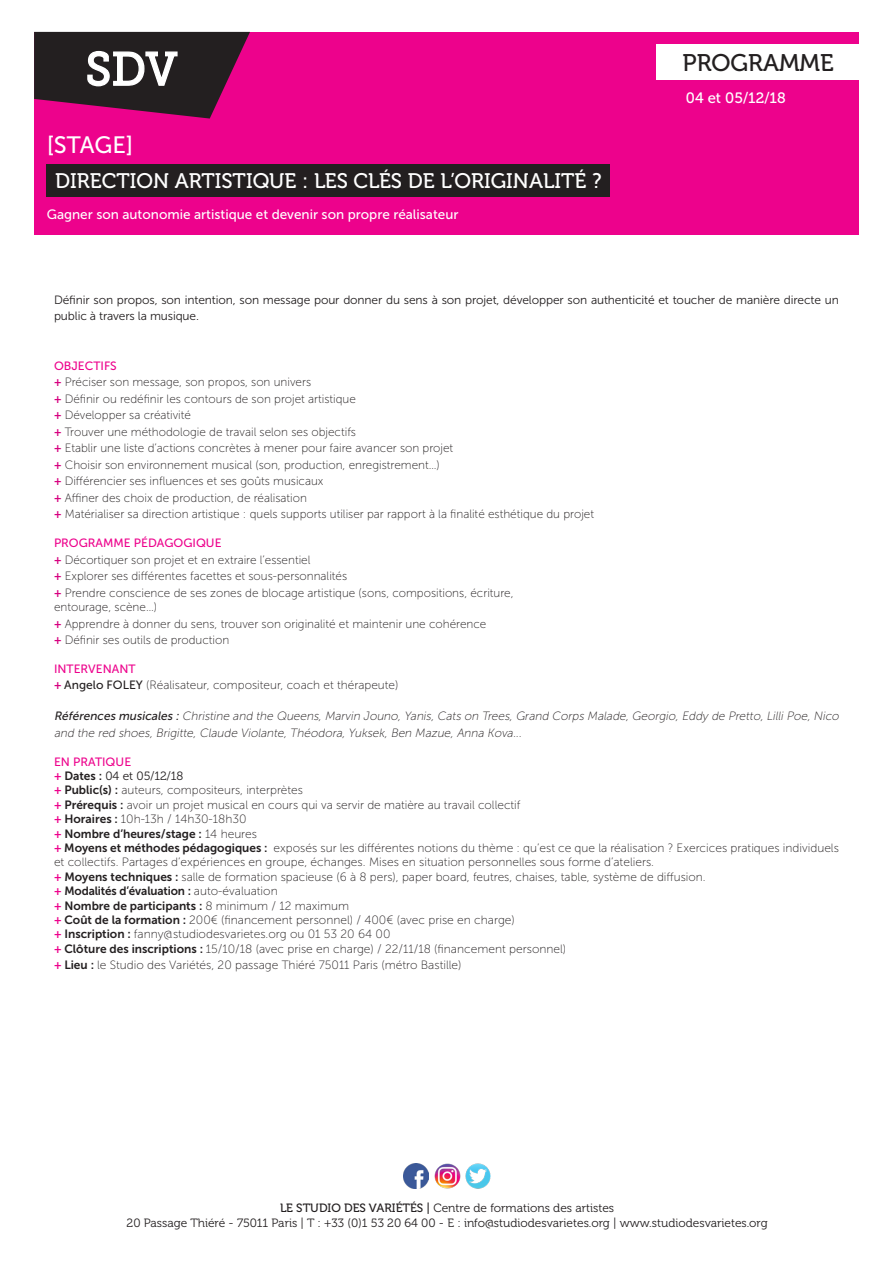
<style>
.page{position:relative;width:893px;height:1263px;background:#fff}
.page>*{position:absolute;margin:0;border:0;box-sizing:border-box;transform-origin:0 0}
.t1{font:24px "Museo 500";color:#231f20}
.t2{font:23.7px "Museo Sans 500";color:#fff}
.t3{font:21px "Museo 500";color:#fff}
.t4{font:15px "Museo 500";color:#fff}
.t5{font:13.5px "Museo Sans 500";color:#fff}
.Corps_de_texte{font:12px/14.4px "Museo Sans 100";color:#231f20}
.Corps_de_texte-2{font:italic 12px/16.5px "Museo Sans 100";color:#231f20}
.Corps_de_texte-3{font:12px "Museo 300";color:#231f20}
.Corps_de_texte-4{font:12px/16.5px "Museo Sans 300";letter-spacing:-.01em;color:#231f20}
.Corps_de_texte-5{font:12px "Museo Sans 700";color:#231f20}
.t6{font:12px "Museo Sans 500";color:#ed028c}
.s1{font-family:"Museo Sans 700";color:#d6017f}
.s2{font-family:"Museo Sans 500"}
.s3{font-family:"Museo Sans 700";color:#ed028c}
.s4{font-family:"Museo Sans 700"}
.s5{color:#ed028c}
.s6{font-family:"Museo Sans 100"}
.s7{font-family:"Museo 500"}
</style>
<div class="page">
<div style="left:34px;top:32px;width:825px;height:203px;background:#ed028c"></div>
<svg style="left:34px;top:32px;width:216px;height:87px"></svg>
<div style="left:656px;top:45px;width:204px;height:35px;background:#fff"></div>
<div style="left:47px;top:164px;width:563px;height:32px;background:#231f20"></div>
<img style="left:465px;top:1163px;width:25px;height:25px">
<img style="left:404px;top:1164px;width:24px;height:24px">
<img style="left:434px;top:1163px;width:27px;height:26px">
<p class="t2" style="left:47px;top:132px;width:88px">[STAGE]</p>
<p class="t3" style="left:55px;top:169px;width:548px">DIRECTION ARTISTIQUE : LES CLÉS DE L’ORIGINALITÉ ?</p>
<p class="t5" style="left:47px;top:207px;width:413px">Gagner son autonomie artistique et devenir son propre réalisateur</p>
<p class="t1" style="left:682px;top:50px;width:153px">PROGRAMME</p>
<p class="t4" style="left:686px;top:90px;width:101px">04 et 05/12/18</p>
<p class="Corps_de_texte-4" style="left:54px;top:291px;width:786px">Définir son propos, son intention, son message pour donner du sens à son projet, développer son authenticité et toucher de manière directe un public à travers la musique.</p>
<p class="t6" style="left:54px;top:359px;width:64px">OBJECTIFS</p>
<p class="Corps_de_texte" style="left:54px;top:375px;width:259px"><span class="s1">+</span> Préciser son message, son propos, son univers</p>
<p class="Corps_de_texte" style="left:54px;top:392px;width:303px"><span class="s1">+</span> Définir ou redéfinir les contours de son projet artistique</p>
<p class="Corps_de_texte" style="left:54px;top:408px;width:139px"><span class="s1">+</span> Développer sa créativité</p>
<p class="Corps_de_texte" style="left:54px;top:425px;width:304px"><span class="s1">+</span> Trouver une méthodologie de travail selon ses objectifs</p>
<p class="Corps_de_texte" style="left:54px;top:441px;width:401px"><span class="s1">+</span> Etablir une liste d’actions concrètes à mener pour faire avancer son projet</p>
<p class="Corps_de_texte" style="left:54px;top:458px;width:387px"><span class="s1">+</span> Choisir son environnement musical (son, production, enregistrement…)</p>
<p class="Corps_de_texte" style="left:54px;top:474px;width:271px"><span class="s1">+</span> Différencier ses influences et ses goûts musicaux</p>
<p class="Corps_de_texte" style="left:54px;top:491px;width:254px"><span class="s1">+</span> Affiner des choix de production, de réalisation</p>
<p class="Corps_de_texte" style="left:54px;top:507px;width:542px"><span class="s1">+</span> Matérialiser sa direction artistique : quels supports utiliser par rapport à la finalité esthétique du projet</p>
<p class="t6" style="left:54px;top:536px;width:169px">PROGRAMME PÉDAGOGIQUE</p>
<p class="Corps_de_texte" style="left:54px;top:552px;width:258px"><span class="s1">+</span> Décortiquer son projet et en extraire l’essentiel</p>
<p class="Corps_de_texte" style="left:54px;top:569px;width:295px"><span class="s1">+</span> Explorer ses différentes facettes et sous-personnalités</p>
<p class="Corps_de_texte" style="left:54px;top:585px;width:461px"><span class="s1">+</span> Prendre conscience de ses zones de blocage artistique (sons, compositions, écriture,</p>
<p class="Corps_de_texte" style="left:54px;top:600px;width:105px">entourage, scène…)</p>
<p class="Corps_de_texte" style="left:54px;top:616px;width:434px"><span class="s1">+</span> Apprendre à donner du sens, trouver son originalité et maintenir une cohérence</p>
<p class="Corps_de_texte" style="left:54px;top:633px;width:177px"><span class="s1">+</span> Définir ses outils de production</p>
<p class="t6" style="left:54px;top:662px;width:83px">INTERVENANT</p>
<p class="Corps_de_texte" style="left:54px;top:678px;width:346px"><span class="s1">+</span> <span class="s2">Angelo FOLEY</span> (Réalisateur, compositeur, coach et thérapeute)</p>
<p class="Corps_de_texte-2" style="left:54px;top:708px;width:789px"><span class="s2">Références musicales :</span>Christine and the Queens, Marvin Jouno, Yanis, Cats on Trees, Grand Corps Malade, Georgio, Eddy de Pretto, Lilli Poe, Nico and the red shoes, Brigitte, Claude Violante, Théodora, Yuksek, Ben Mazue, Anna Kova...</p>
<p class="t6" style="left:54px;top:755px;width:79px">EN PRATIQUE</p>
<p class="Corps_de_texte-3" style="left:54px;top:769px;width:131px"><span class="s3">+</span> <span class="s4">Dates :</span> 04 et 05/12/18</p>
<p class="Corps_de_texte" style="left:54px;top:783px;width:251px"><span class="s3">+</span> <span class="s4">Public(s) :</span> auteurs, compositeurs, interprètes</p>
<p class="Corps_de_texte" style="left:54px;top:797px;width:468px"><span class="s3">+</span> <span class="s4">Prérequis :</span> avoir un projet musical en cours qui va servir de matière au travail collectif</p>
<p class="Corps_de_texte" style="left:54px;top:812px;width:194px"><span class="s3">+</span> <span class="s4">Horaires :</span> 10h-13h / 14h30-18h30</p>
<p class="Corps_de_texte-5" style="left:54px;top:827px;width:205px"><span class="s5">+</span> Nombre d’heures/stage : <span class="s6">14 heures</span></p>
<p class="Corps_de_texte" style="left:54px;top:841px;width:786px"><span class="s3">+</span> <span class="s4">Moyens et méthodes pédagogiques :</span> exposés sur les différentes notions du thème : qu’est ce que la réalisation ? Exercices pratiques individuels et collectifs. Partages d’expériences en groupe, échanges. Mises en situation personnelles sous forme d’ateliers.</p>
<p class="Corps_de_texte" style="left:54px;top:869px;width:653px"><span class="s3">+</span> <span class="s4">Moyens techniques :</span> salle de formation spacieuse (6 à 8 pers), paper board, feutres, chaises, table, système de diffusion.</p>
<p class="Corps_de_texte-5" style="left:54px;top:884px;width:225px"><span class="s5">+</span> Modalités d’évaluation : <span class="s6">auto-évaluation</span></p>
<p class="Corps_de_texte-5" style="left:54px;top:899px;width:297px"><span class="s5">+</span> Nombre de participants : <span class="s6">8 minimum / 12 maximum</span></p>
<p class="Corps_de_texte" style="left:54px;top:913px;width:462px"><span class="s3">+</span> <span class="s4">Coût de la formation :</span> 200€ (financement personnel) / 400€ (avec prise en charge)</p>
<p class="Corps_de_texte" style="left:54px;top:927px;width:338px"><span class="s3">+</span> <span class="s4">Inscription :</span> fanny@studiodesvarietes.org ou 01 53 20 64 00</p>
<p class="Corps_de_texte" style="left:54px;top:941px;width:514px"><span class="s3">+</span> <span class="s4">Clôture des inscriptions :</span> 15/10/18 (avec prise en charge) / 22/11/18 (financement personnel)</p>
<p class="Corps_de_texte" style="left:54px;top:958px;width:409px"><span class="s3">+</span> <span class="s4">Lieu :</span> le Studio des Variétés, 20 passage Thiéré 75011 Paris (métro Bastille)</p>
<p class="Corps_de_texte-3" style="left:280px;top:1201px;width:336px"><span class="s7">LE STUDIO DES VARIÉTÉS |</span> Centre de formations des artistes</p>
<p class="Corps_de_texte-3" style="left:127px;top:1216px;width:643px">20 Passage Thiéré - 75011 Paris | T : +33 (0)1 53 20 64 00 - E : info@studiodesvarietes.org | www.studiodesvarietes.org</p>
</div>
